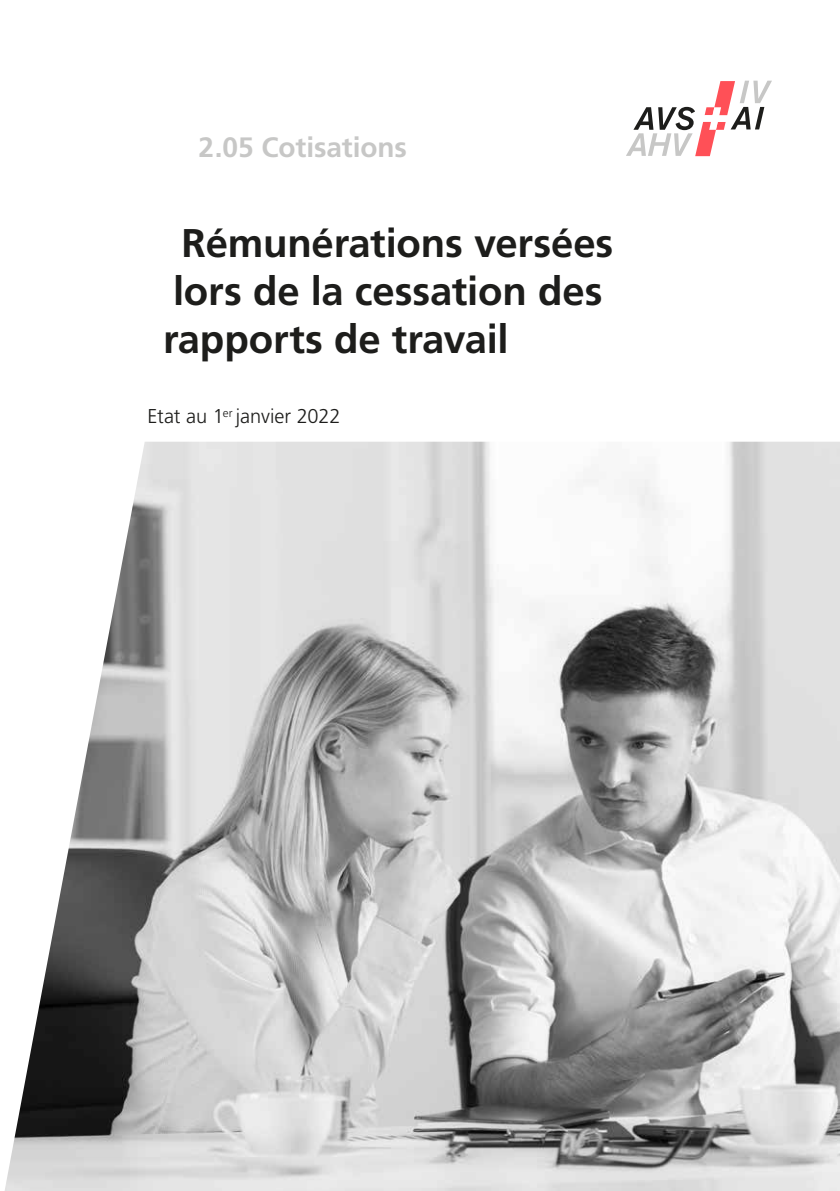
<style>
.page{position:relative;width:840px;height:1191px;background:#fff}
.page>*{position:absolute;margin:0;border:0;box-sizing:border-box;transform-origin:0 0}
.MB_Titel{font:700 40px "Frutiger LT Std";letter-spacing:-.005em;color:#1d1d1b}
.MB_Gruppe_Titelseite{font:700 28px "Frutiger LT Std";color:#c7c7c6}
.Grundtext{font:300 20px "Frutiger LT Std";letter-spacing:-.005em;color:#1d1d1b}
</style>
<div class="page">
<svg style="left:626px;top:81px;width:145px;height:75px"></svg>
<img style="left:5px;top:442px;width:834px;height:749px">
<p class="MB_Gruppe_Titelseite" style="left:198px;top:131px;width:210px">2.05 Cotisations</p>
<p class="MB_Titel" style="left:181px;top:219px;width:433px">Rémunérations versées</p>
<p class="MB_Titel" style="left:173px;top:267px;width:430px">lors de la cessation des</p>
<p class="MB_Titel" style="left:163px;top:315px;width:347px">rapports de travail</p>
<p class="Grundtext" style="left:147px;top:405px;width:194px">Etat au 1<sup>er</sup> janvier 2022</p>
</div>
